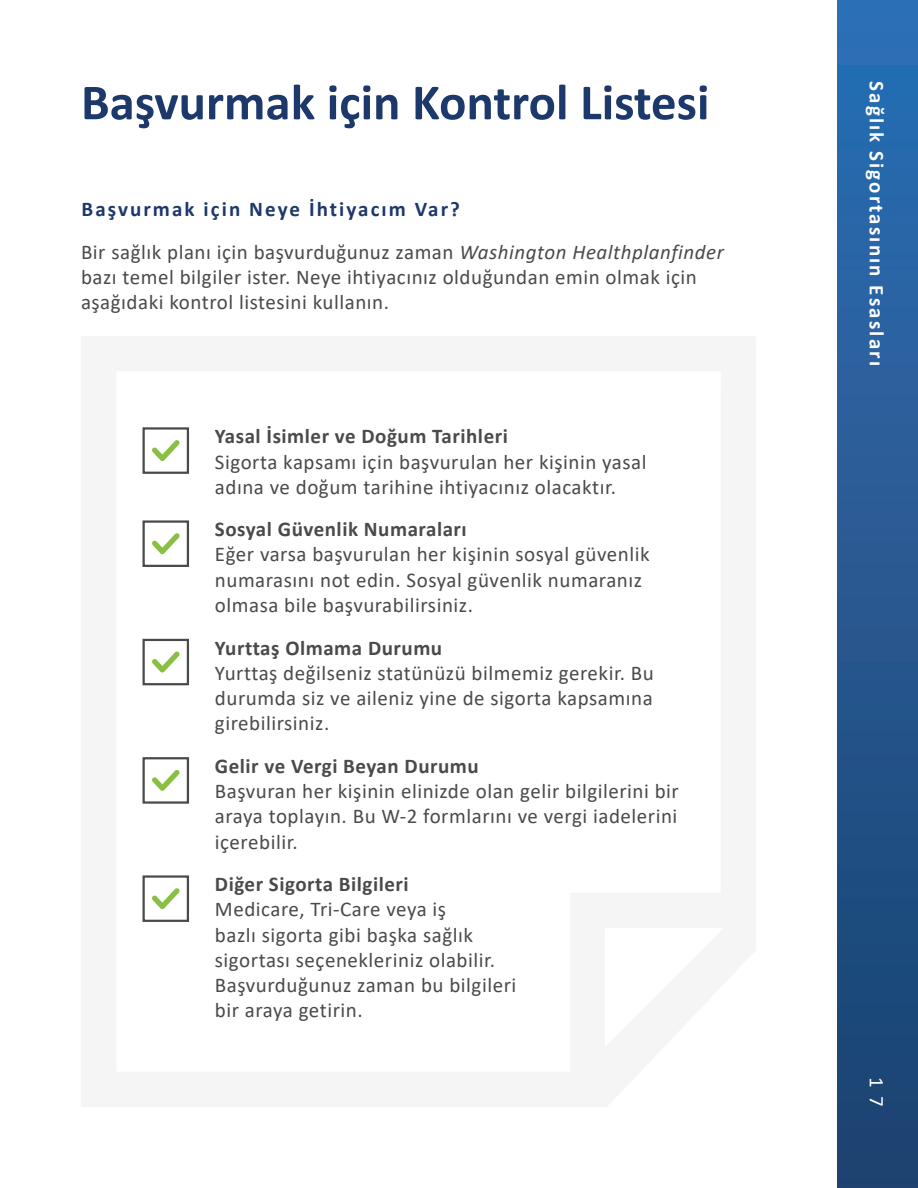
<style>
.page{position:relative;width:918px;height:1188px;background:#fff}
.page>*{position:absolute;margin:0;border:0;box-sizing:border-box;transform-origin:0 0}
.t1{font:700 51px "Calibri";color:#1d386a}
.t2{font:21px/25.2px "Calibri";letter-spacing:.025em;color:#494a4a}
.t3{font:700 21px "Calibri";letter-spacing:.025em;color:#494a4a}
.t4{font:700 21px "Calibri";letter-spacing:.1em;color:#1d386a}
.t5{font:700 21px "Calibri";letter-spacing:.1em;color:#fff}
.t6{font:21px "Calibri";color:#fff}
.s1{font-style:italic}
</style>
<div class="page">
<div style="left:837px;top:0;width:81px;height:1188px;background:linear-gradient(to bottom,#2d6fb5,#1c416e)"></div>
<div style="left:143px;top:427px;width:46px;height:47px;border:2px solid #494a4a"></div>
<div style="left:143px;top:520px;width:46px;height:47px;border:2px solid #494a4a"></div>
<div style="left:143px;top:639px;width:46px;height:46px;border:2px solid #494a4a"></div>
<div style="left:143px;top:757px;width:46px;height:47px;border:2px solid #494a4a"></div>
<div style="left:143px;top:875px;width:46px;height:47px;border:2px solid #494a4a"></div>
<svg style="left:152px;top:440px;width:28px;height:21px"></svg>
<svg style="left:152px;top:533px;width:28px;height:21px"></svg>
<svg style="left:152px;top:651px;width:28px;height:22px"></svg>
<svg style="left:152px;top:770px;width:28px;height:21px"></svg>
<svg style="left:152px;top:888px;width:28px;height:21px"></svg>
<p class="t1" style="left:81px;top:66px;width:630px">Başvurmak için Kontrol Listesi</p>
<p class="t4" style="left:81px;top:194px;width:380px">Başvurmak için Neye İhtiyacım Var?</p>
<p class="t2" style="left:81px;top:239px;width:645px">Bir sağlık planı için başvurduğunuz zaman <span class="s1">Washington Healthplanfinder </span>bazı temel bilgiler ister. Neye ihtiyacınız olduğundan emin olmak için aşağıdaki kontrol listesini kullanın.</p>
<p class="t3" style="left:215px;top:422px;width:295px">Yasal İsimler ve Doğum Tarihleri</p>
<p class="t2" style="left:215px;top:449px;width:433px">Sigorta kapsamı için başvurulan her kişinin yasal adına ve doğum tarihine ihtiyacınız olacaktır.</p>
<p class="t3" style="left:215px;top:514px;width:253px">Sosyal Güvenlik Numaraları</p>
<p class="t2" style="left:215px;top:541px;width:436px">Eğer varsa başvurulan her kişinin sosyal güvenlik numarasını not edin. Sosyal güvenlik numaranız olmasa bile başvurabilirsiniz.</p>
<p class="t3" style="left:215px;top:633px;width:229px">Yurttaş Olmama Durumu</p>
<p class="t2" style="left:215px;top:660px;width:440px;text-align:justify">Yurttaş değilseniz statünüzü bilmemiz gerekir. Bu durumda siz ve aileniz yine de sigorta kapsamına girebilirsiniz.</p>
<p class="t3" style="left:215px;top:751px;width:265px">Gelir ve Vergi Beyan Durumu</p>
<p class="t2" style="left:215px;top:778px;width:466px;text-align:justify">Başvuran her kişinin elinizde olan gelir bilgilerini bir araya toplayın. Bu W-2 formlarını ve vergi iadelerini içerebilir.</p>
<p class="t3" style="left:215px;top:869px;width:195px">Diğer Sigorta Bilgileri</p>
<p class="t2" style="left:215px;top:896px;width:303px">Medicare, Tri-Care veya iş<br>bazlı sigorta gibi başka sağlık sigortası seçenekleriniz olabilir.<br>Başvurduğunuz zaman bu bilgileri bir araya getirin.</p>
<p class="t5" style="left:892px;top:81px;width:286px;rotate:90deg">Sağlık Sigortasının Esasları</p>
<p class="t6" style="left:891px;top:1077px;width:31px;rotate:90deg">1 7</p>
</div>
